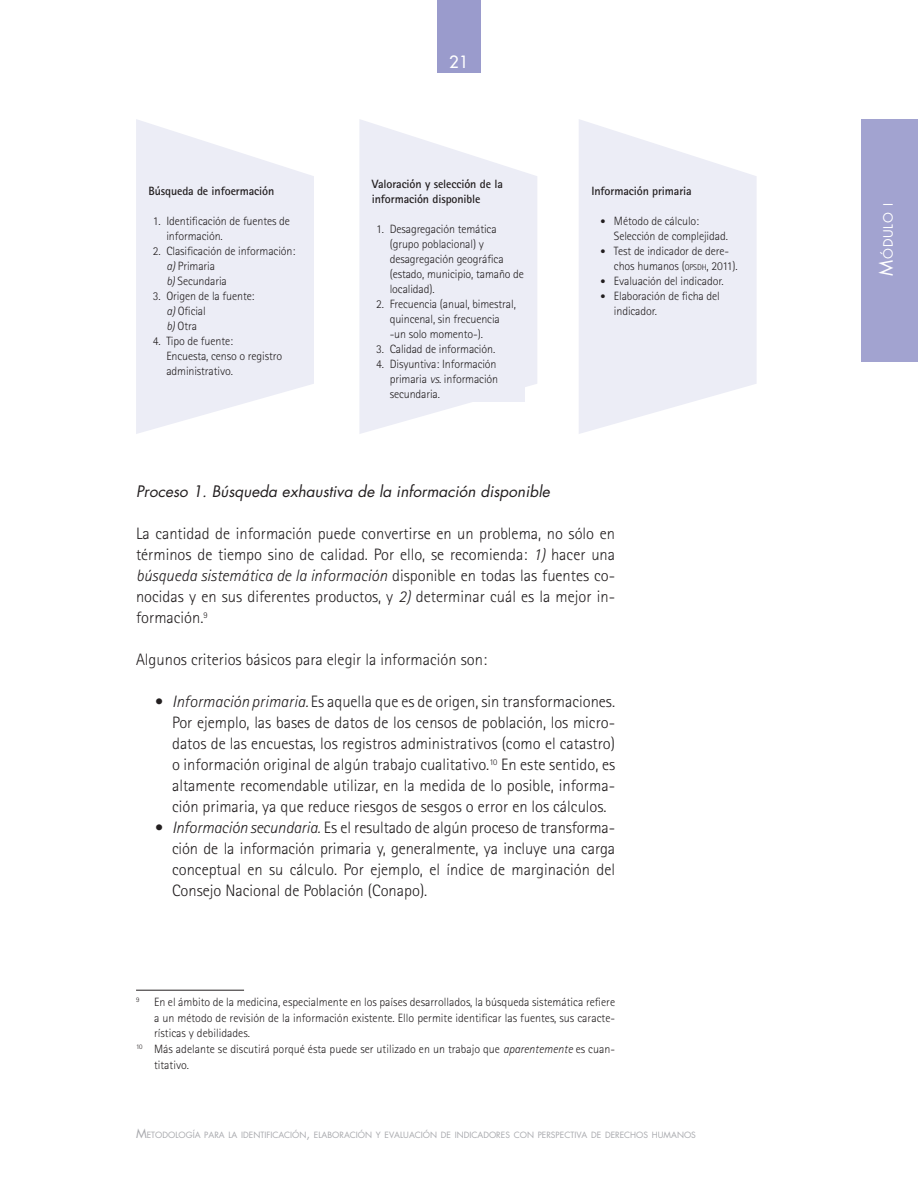
<style>
.page{position:relative;width:918px;height:1188px;background:#fff}
.page>*{position:absolute;margin:0;border:0;box-sizing:border-box;transform-origin:0 0}
.t1{font:300 16.5px/21px "Rotis Sans Serif Std";color:#231f20;text-align:justify}
.t2{font:500 16.5px "Futura Std";color:#fff}
.t3{font:italic 15.45px "Futura Std";color:#231f20}
.t4{font:12.6px "Futura Std";letter-spacing:.055em;color:#fff}
.t5{font:300 12px/15px "Rotis Sans Serif Std";letter-spacing:-.01em;color:#231f20}
.t6{font:700 12px/15px "Rotis Sans Serif Std";letter-spacing:-.01em;color:#231f20}
.t7{font:8.4px "Futura Std";color:#a8a9ad}
.s1{font-style:italic}
.s2{font-size:10.5px}
.s3{font-size:8.4px}
.s4{font-size:12px}
.s5{font-size:18px}
</style>
<div class="page">
<div style="left:861px;top:119px;width:57px;height:243px;background:#a2a3d0"></div>
<div style="left:437px;top:0;width:44px;height:72px;background:#9a9bcc"></div>
<hr style="left:136px;top:990px;width:108px;height:1px;background:#231f20">
<svg style="left:136px;top:119px;width:178px;height:315px;fill:#ecedf6"></svg>
<div style="left:148px;top:177px;width:153px;height:207px;background:#ecedf6"></div>
<svg style="left:359px;top:119px;width:178px;height:315px;fill:#ecedf6"></svg>
<div style="left:372px;top:177px;width:153px;height:225px;background:#ecedf6"></div>
<svg style="left:579px;top:119px;width:178px;height:315px;fill:#ecedf6"></svg>
<div style="left:591px;top:175px;width:154px;height:152px;background:#ecedf6"></div>
<p class="t6" style="left:148px;top:183px;width:127px">Búsqueda de infoermación</p>
<p class="t5" style="left:166px;top:213px;width:125px;text-indent:-14px">1. Identificación de fuentes de información.</p>
<p class="t5" style="left:166px;top:243px;width:130px;text-indent:-14px">2. Clasificación de información: <span class="s1">a)</span> Primaria<br><span class="s1">b)</span> Secundaria</p>
<p class="t5" style="left:166px;top:288px;width:90px;text-indent:-14px">3. Origen de la fuente: <span class="s1">a)</span> Oficial<br><span class="s1">b)</span> Otra</p>
<p class="t5" style="left:166px;top:333px;width:117px;text-indent:-14px">4. Tipo de fuente:<br>Encuesta, censo o registro administrativo.</p>
<p class="t2" style="left:449px;top:52px;width:21px">21</p>
<p class="t6" style="left:372px;top:177px;width:133px">Valoración y selección de la información disponible</p>
<p class="t5" style="left:390px;top:222px;width:136px;text-indent:-14px">1. Desagregación temática (grupo poblacional) y desagregación geográfica (estado, municipio, tamaño de localidad).</p>
<p class="t5" style="left:390px;top:297px;width:128px;text-indent:-14px">2. Frecuencia (anual, bimestral, quincenal, sin frecuencia -un solo momento-).</p>
<p class="t5" style="left:376px;top:342px;width:121px">3. Calidad de información.</p>
<p class="t5" style="left:390px;top:357px;width:110px;text-indent:-14px">4. Disyuntiva: Información primaria <span class="s1">vs</span>. información secundaria.</p>
<p class="t6" style="left:591px;top:183px;width:102px">Información primaria</p>
<p class="t5" style="left:614px;top:214px;width:115px;text-indent:-14px"><span class="s2">•</span> Método de cálculo:<br>Selección de complejidad.</p>
<p class="t5" style="left:614px;top:244px;width:125px;text-indent:-14px"><span class="s2">•</span> Test de indicador de dere&shy;chos humanos (<span class="s3">opsdh</span>, 2011).</p>
<p class="t5" style="left:600px;top:274px;width:125px"><span class="s2">•</span> Evaluación del indicador.</p>
<p class="t5" style="left:614px;top:289px;width:107px;text-indent:-14px"><span class="s2">•</span> Elaboración de ficha del indicador.</p>
<p class="t3" style="left:136px;top:482px;width:415px">Proceso 1. Búsqueda exhaustiva de la información disponible</p>
<p class="t1" style="left:136px;top:523px;width:481px">La cantidad de información puede convertirse en un problema, no sólo en términos de tiempo sino de calidad. Por ello, se recomienda: <span class="s1">1)</span> hacer una <span class="s1">búsqueda sistemática de la información</span> disponible en todas las fuentes co&shy;nocidas y en sus diferentes productos, y <span class="s1">2)</span> determinar cuál es la mejor in&shy;formación.<sup>9</sup></p>
<p class="t1" style="left:136px;top:649px;width:352px">Algunos criterios básicos para elegir la información son:</p>
<p class="t1" style="left:172px;top:691px;width:445px;text-indent:-18px"><span class="s1">• Información primaria.</span> Es aquella que es de origen, sin transformaciones.<br>Por ejemplo, las bases de datos de los censos de población, los micro&shy;datos de las encuestas, los registros administrativos (como el catastro) o información original de algún trabajo cualitativo.<sup>10</sup> En este sentido, es altamente recomendable utilizar, en la medida de lo posible, informa&shy;ción primaria, ya que reduce riesgos de sesgos o error en los cálculos.</p>
<p class="t1" style="left:172px;top:817px;width:445px;text-indent:-18px"><span class="s1">• Información secundaria.</span> Es el resultado de algún proceso de transforma&shy;ción de la información primaria y, generalmente, ya incluye una carga conceptual en su cálculo. Por ejemplo, el índice de marginación del Consejo Nacional de Población (Conapo).</p>
<p class="t5" style="left:136px;top:994px;width:481px"><sup>9</sup> En el ámbito de la medicina, especialmente en los países desarrollados, la búsqueda sistemática refiere</p>
<p class="t5" style="left:154px;top:1010px;width:463px">a un método de revisión de la información existente. Ello permite identificar las fuentes, sus caracte-</p>
<p class="t5" style="left:154px;top:1026px;width:97px">rísticas y debilidades.</p>
<p class="t5" style="left:136px;top:1042px;width:481px"><sup>10</sup> Más adelante se discutirá porqué ésta puede ser utilizado en un trabajo que <span class="s1">aparentemente</span> es cuan-</p>
<p class="t5" style="left:154px;top:1057px;width:37px">titativo.</p>
<p class="t7" style="left:136px;top:1129px;width:561px"><span class="s4">M</span>ETODOLOGÍA PARA LA IDENTIFICACIÓN<span class="s4">,</span> ELABORACIÓN Y EVALUACIÓN DE INDICADORES CON PERSPECTIVA DE DERECHOS HUMANOS</p>
<p class="t4" style="left:880px;top:276px;width:75px;rotate:-90deg"><span class="s5">M</span>ÓDULO I</p>
</div>
